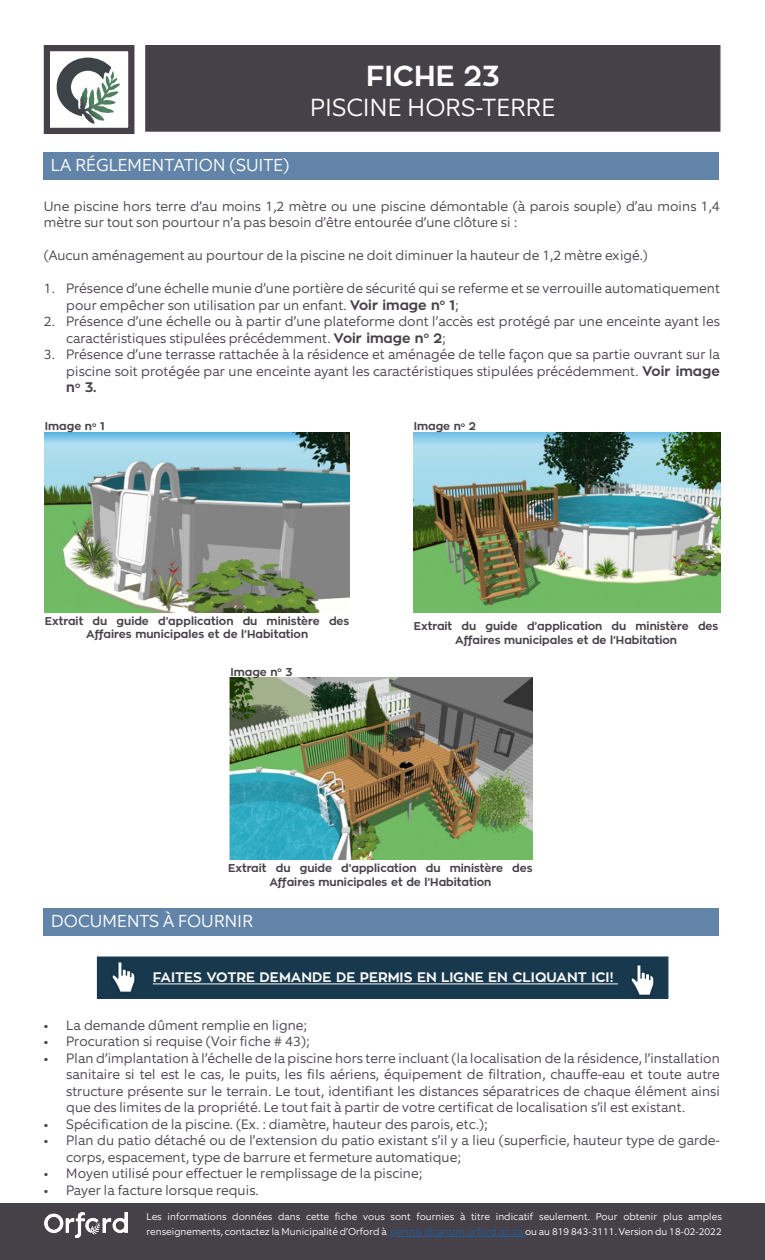
<style>
.page{position:relative;width:765px;height:1260px;background:#fff}
.page>*{position:absolute;margin:0;border:0;box-sizing:border-box;transform-origin:0 0}
.t1{font:700 28.75px "Zona Pro";color:#fff}
.t2{font:300 25px "Equip";color:#fff}
.t3{font:300 17.5px "Equip";color:#fff}
.t4{font:300 13.75px/16.5px "Equip";color:#464148}
.t5{font:700 13.75px "Zona Pro";color:#f9f9f9}
.t6{font:700 13.75px "Zona Pro";color:#464148}
.t7{font:700 11.25px/13.5px "Zona Pro";color:#464148;text-align:center}
.t8{font:300 10px/15px "Equip";color:#fff}
.s1{font-family:"Zona Pro";font-weight:700}
.s2{color:#215e9e}
</style>
<div class="page">
<div style="left:145px;top:45px;width:575px;height:87px;background:#464148;border:1px solid #464148"></div>
<svg style="left:56px;top:57px;width:57px;height:67px"></svg>
<div style="left:44px;top:45px;width:90px;height:89px;border:6px solid #464148"></div>
<div style="left:43px;top:152px;width:676px;height:28px;background:#6384a9"></div>
<div style="left:44px;top:908px;width:675px;height:28px;background:#6384a9"></div>
<div style="left:97px;top:956px;width:571px;height:43px;background:#18394d;border:1px solid #18394d"></div>
<hr style="left:153px;top:984px;width:465px;height:1px;background:#f9f9f9">
<img style="left:111px;top:961px;width:25px;height:31px">
<img style="left:630px;top:964px;width:25px;height:31px">
<img style="left:45px;top:432px;width:304px;height:180px">
<img style="left:229px;top:678px;width:304px;height:181px">
<img style="left:414px;top:432px;width:306px;height:180px">
<div style="left:0;top:1203px;width:765px;height:57px;background:#464148"></div>
<hr style="left:390px;top:1236px;width:135px;height:1px;background:#215e9e">
<img style="left:45px;top:1213px;width:82px;height:24px">
<h1 class="t1" style="left:366px;top:57px;width:135px">FICHE 23</h1>
<h2 class="t2" style="left:310px;top:91px;width:247px">PISCINE HORS-TERRE</h2>
<p class="t3" style="left:51px;top:154px;width:240px">LA RÉGLEMENTATION (SUITE)</p>
<p class="t4" style="left:44px;top:198px;width:678px">Une piscine hors terre d’au moins 1,2 mètre ou une piscine démontable (à parois souple) d’au moins 1,4 mètre sur tout son pourtour n’a pas besoin d’être entourée d’une clôture si :</p>
<p class="t4" style="left:44px;top:247px;width:606px">(Aucun aménagement au pourtour de la piscine ne doit diminuer la hauteur de 1,2 mètre exigé.)</p>
<p class="t4" style="left:66px;top:280px;width:655px;text-indent:-22px">1. Présence d’une échelle munie d’une portière de sécurité qui se referme et se verrouille automatiquement pour empêcher son utilisation par un enfant. <span class="s1">Voir image n</span><sup>o</sup> <span class="s1">1</span>;</p>
<p class="t4" style="left:66px;top:313px;width:655px;text-indent:-22px">2. Présence d’une échelle ou à partir d’une plateforme dont l’accès est protégé par une enceinte ayant les caractéristiques stipulées précédemment. <span class="s1">Voir image n</span><sup>o</sup> <span class="s1">2</span>;</p>
<p class="t4" style="left:44px;top:346px;width:678px;text-align:right">3. Présence d’une terrasse rattachée à la résidence et aménagée de telle façon que sa partie ouvrant sur la piscine soit protégée par une enceinte ayant les caractéristiques stipulées précédemment. <span class="s1">Voir image</span></p>
<p class="t6" style="left:66px;top:378px;width:32px">n<sup>o</sup> 3.</p>
<p class="t7" style="left:45px;top:420px;width:61px">Image n<sup>o</sup> 1</p>
<p class="t7" style="left:414px;top:420px;width:64px">Image n<sup>o</sup> 2</p>
<p class="t7" style="left:45px;top:614px;width:306px">Extrait du guide d’application du ministère des<br>Affaires municipales et de l’Habitation</p>
<p class="t7" style="left:414px;top:620px;width:306px">Extrait du guide d’application du ministère des<br>Affaires municipales et de l’Habitation</p>
<p class="t7" style="left:230px;top:665px;width:64px">Image n<sup>o</sup> 3</p>
<p class="t7" style="left:228px;top:862px;width:306px">Extrait du guide d’application du ministère des<br>Affaires municipales et de l’Habitation</p>
<p class="t3" style="left:51px;top:910px;width:204px">DOCUMENTS À FOURNIR</p>
<p class="t5" style="left:153px;top:968px;width:462px">FAITES VOTRE DEMANDE DE PERMIS EN LIGNE EN CLIQUANT ICI!</p>
<p class="t4" style="left:44px;top:1017px;width:265px">• La demande dûment remplie en ligne;</p>
<p class="t4" style="left:44px;top:1033px;width:267px">• Procuration si requise (Voir fiche # 43);</p>
<p class="t4" style="left:66px;top:1050px;width:655px;text-align:justify;text-indent:-22px">• Plan d’implantation à l’échelle de la piscine hors terre incluant (la localisation de la résidence, l’installation sanitaire si tel est le cas, le puits, les fils aériens, équipement de filtration, chauffe-eau et toute autre structure présente sur le terrain. Le tout, identifiant les distances séparatrices de chaque élément ainsi que des limites de la propriété. Le tout fait à partir de votre certificat de localisation s’il est existant.</p>
<p class="t4" style="left:44px;top:1116px;width:445px">• Spécification de la piscine. (Ex. : diamètre, hauteur des parois, etc.);</p>
<p class="t4" style="left:66px;top:1132px;width:655px;text-indent:-22px">• Plan du patio détaché ou de l’extension du patio existant s’il y a lieu (superficie, hauteur type de garde&shy;corps, espacement, type de barrure et fermeture automatique;</p>
<p class="t4" style="left:44px;top:1165px;width:380px">• Moyen utilisé pour effectuer le remplissage de la piscine;</p>
<p class="t4" style="left:44px;top:1182px;width:216px">• Payer la facture lorsque requis.</p>
<p class="t8" style="left:147px;top:1209px;width:577px">Les informations données dans cette fiche vous sont fournies à titre indicatif seulement. Pour obtenir plus amples renseignements, contactez la Municipalité d’Orford à <span class="s2">permis @canton.orford.qc.ca</span> ou au 819 843-3111. Version du 18-02-2022</p>
</div>
